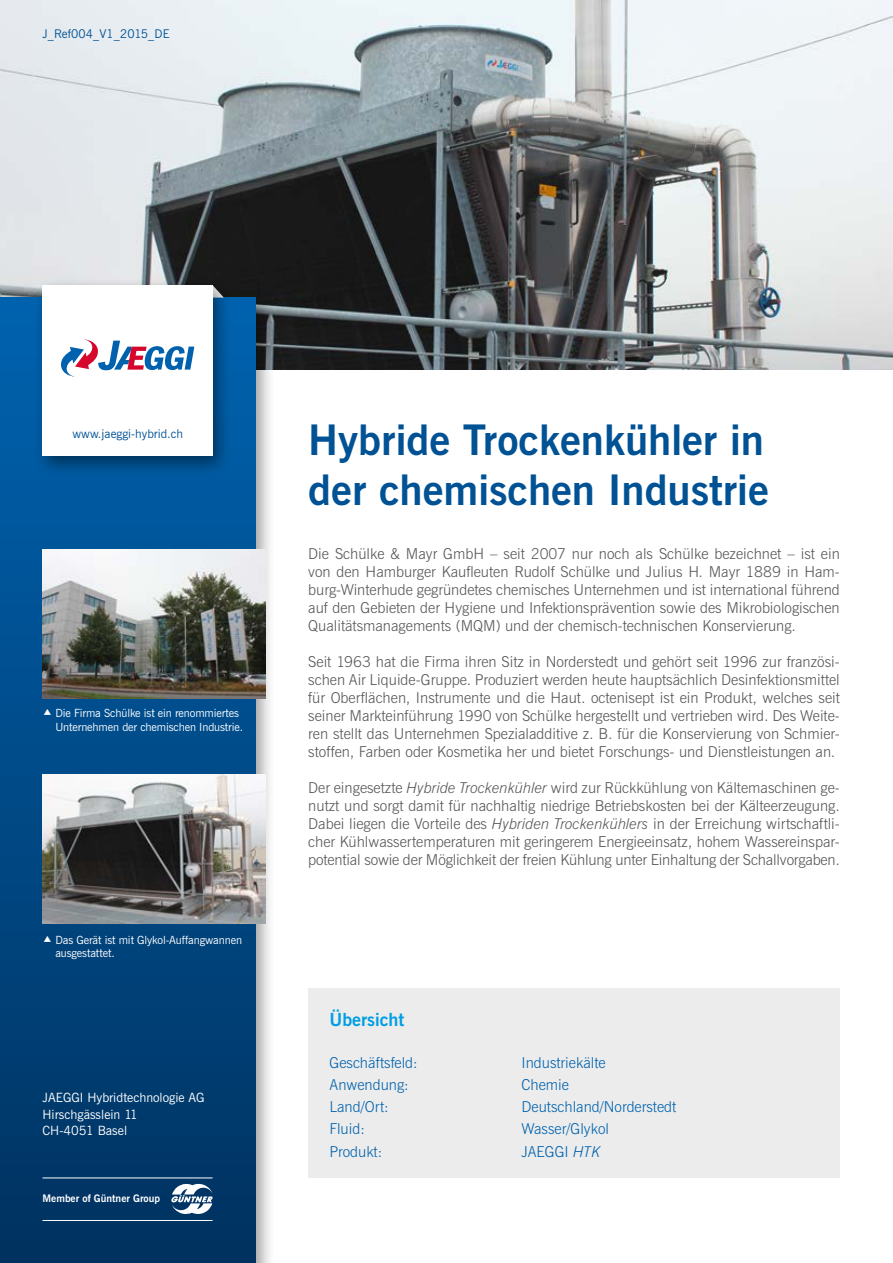
<style>
.page{position:relative;width:893px;height:1263px;background:#fff}
.page>*{position:absolute;margin:0;border:0;box-sizing:border-box;transform-origin:0 0}
.t1{font:700 42px/50.4px "News Gothic";color:#005295}
.t2{font:700 18px "News Gothic";color:#009ee3}
.t3{font:300 15px/18px "News Gothic L";color:#565655;text-align:justify}
.t4{font:300 15px "News Gothic L";color:#0062ae}
.t5{font:12.75px/16.5px "News Gothic";color:#fff}
.t6{font:12px "News Gothic";color:#005295}
.t7{font:11.25px/13.5px "News Gothic";letter-spacing:-.01em;color:#fff}
.t8{font:700 10.35px "News Gothic";color:#fff}
.s1{font-family:"News Gothic";font-style:italic}
</style>
<div class="page">
<img style="left:0;top:0;width:893px;height:370px">
<div style="left:0;top:289px;width:276px;height:974px;background:#000;opacity:.38"></div>
<div style="left:0;top:298px;width:255px;height:965px;background:linear-gradient(to bottom,#0464b0,#033461)"></div>
<div style="left:33px;top:279px;width:199px;height:198px;background:#000;opacity:.45"></div>
<div style="left:43px;top:286px;width:170px;height:170px;background:#fff"></div>
<svg style="left:61px;top:339px;width:133px;height:38px"></svg>
<svg style="left:171px;top:1184px;width:42px;height:30px"></svg>
<hr style="left:43px;top:1220px;width:170px;height:1px;background:#fff">
<hr style="left:43px;top:1177px;width:170px;height:1px;background:#fff">
<img style="left:43px;top:550px;width:223px;height:148px">
<img style="left:43px;top:775px;width:223px;height:148px">
<div style="left:308px;top:989px;width:532px;height:189px;background:#ececec"></div>
<svg style="left:44px;top:935px;width:7px;height:7px"></svg>
<svg style="left:44px;top:709px;width:7px;height:6px"></svg>
<p class="t6" style="left:43px;top:26px;width:128px">J_Ref004_V1_2015_DE</p>
<p class="t6" style="left:72px;top:426px;width:112px">www.jaeggi-hybrid.ch</p>
<p class="t7" style="left:55px;top:707px;width:189px">Die Firma Schülke ist ein renommiertes<br>Unternehmen der chemischen Industrie.</p>
<p class="t7" style="left:55px;top:933px;width:188px">Das Gerät ist mit Glykol-Auffangwannen ausgestattet.</p>
<p class="t5" style="left:43px;top:1090px;width:164px">JAEGGI Hybridtechnologie AG<br>Hirschgässlein 11<br>CH-4051 Basel</p>
<p class="t8" style="left:43px;top:1192px;width:119px">Member of Güntner Group</p>
<h1 class="t1" style="left:308px;top:416px;width:462px">Hybride Trockenkühler in der chemischen Industrie</h1>
<p class="t3" style="left:308px;top:545px;width:533px">Die Schülke &amp; Mayr GmbH – seit 2007 nur noch als Schülke bezeichnet – ist ein von den Hamburger Kaufleuten Rudolf Schülke und Julius H. Mayr 1889 in Ham&shy;burg-Winterhude gegründetes chemisches Unternehmen und ist international führend auf den Gebieten der Hygiene und Infektionsprävention sowie des Mikrobiologischen Qualitätsmanagements (MQM) und der chemisch-technischen Konservierung.</p>
<p class="t3" style="left:308px;top:653px;width:533px">Seit 1963 hat die Firma ihren Sitz in Norderstedt und gehört seit 1996 zur französi&shy;schen Air Liquide-Gruppe. Produziert werden heute hauptsächlich Desinfektionsmittel für Oberflächen, Instrumente und die Haut. octenisept ist ein Produkt, welches seit seiner Markteinführung 1990 von Schülke hergestellt und vertrieben wird. Des Weite&shy;ren stellt das Unternehmen Spezialadditive z. B. für die Konservierung von Schmier&shy;stoffen, Farben oder Kosmetika her und bietet Forschungs- und Dienstleistungen an.</p>
<p class="t3" style="left:308px;top:779px;width:533px">Der eingesetzte <span class="s1">Hybride Trockenkühler</span> wird zur Rückkühlung von Kältemaschinen ge&shy;nutzt und sorgt damit für nachhaltig niedrige Betriebskosten bei der Kälteerzeugung.<br>Dabei liegen die Vorteile des <span class="s1">Hybriden Trockenkühlers</span> in der Erreichung wirtschaftli&shy;cher Kühlwassertemperaturen mit geringerem Energieeinsatz, hohem Wassereinspar&shy;potential sowie der Möglichkeit der freien Kühlung unter Einhaltung der Schallvorgaben.</p>
<p class="t2" style="left:330px;top:1007px;width:76px">Übersicht</p>
<p class="t4" style="left:330px;top:1053px;width:90px">Geschäftsfeld:</p>
<p class="t4" style="left:522px;top:1053px;width:86px">Industriekälte</p>
<p class="t4" style="left:330px;top:1075px;width:81px">Anwendung:</p>
<p class="t4" style="left:522px;top:1075px;width:49px">Chemie</p>
<p class="t4" style="left:330px;top:1097px;width:61px">Land/Ort:</p>
<p class="t4" style="left:522px;top:1097px;width:156px">Deutschland/Norderstedt</p>
<p class="t4" style="left:330px;top:1119px;width:37px">Fluid:</p>
<p class="t4" style="left:522px;top:1119px;width:89px">Wasser/Glykol</p>
<p class="t4" style="left:330px;top:1142px;width:54px">Produkt:</p>
<p class="t4" style="left:522px;top:1142px;width:80px">JAEGGI <span class="s1">HTK</span></p>
</div>
